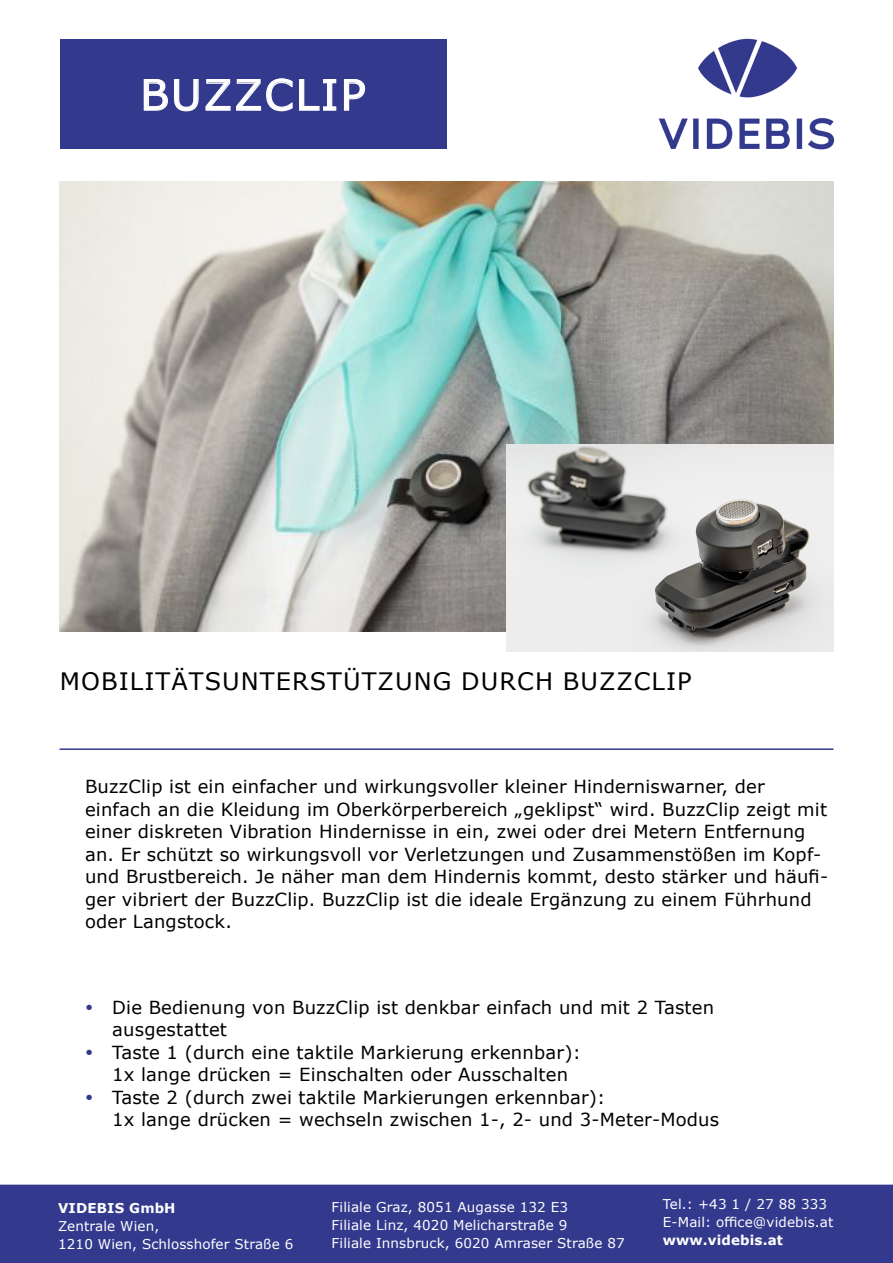
<style>
.page{position:relative;width:893px;height:1263px;background:#fff}
.page>*{position:absolute;margin:0;border:0;box-sizing:border-box;transform-origin:0 0}
.t1{font:42px "Verdana";letter-spacing:.045em;color:#fff}
.t2{font:24px "Verdana";letter-spacing:.045em;color:#000}
.t3{font:18px/22.5px "Verdana";letter-spacing:.01em;color:#000}
.t4{font:13.5px/18px "Verdana";letter-spacing:.01em;color:#fff}
.t5{font:700 13.5px "Verdana";letter-spacing:.01em;color:#fff}
.s1{font-family:"Century Gothic";color:#33398d}
</style>
<div class="page">
<div style="left:0;top:1184px;width:893px;height:79px;background:#33398d"></div>
<img style="left:658px;top:38px;width:177px;height:112px">
<div style="left:60px;top:39px;width:386px;height:110px;background:#33398d"></div>
<hr style="left:60px;top:748px;width:773px;height:2px;background:#33398d">
<img style="left:60px;top:182px;width:773px;height:449px">
<img style="left:506px;top:444px;width:327px;height:208px">
<svg style="left:143px;top:79px;width:56px;height:33px"></svg>
<svg style="left:205px;top:78px;width:132px;height:34px"></svg>
<svg style="left:343px;top:79px;width:23px;height:32px"></svg>
<h1 class="t1" style="left:140px;top:66px;width:227px">BUZZCLIP</h1>
<h2 class="t2" style="left:60px;top:665px;width:633px">MOBILITÄTSUNTERSTÜTZUNG DURCH BUZZCLIP</h2>
<p class="t3" style="left:85px;top:775px;width:745px">BuzzClip ist ein einfacher und wirkungsvoller kleiner Hinderniswarner, der einfach an die Kleidung im Oberkörperbereich „geklipst“ wird. BuzzClip zeigt mit einer diskreten Vibration Hindernisse in ein, zwei oder drei Metern Entfernung an. Er schützt so wirkungsvoll vor Verletzungen und Zusammenstößen im Kopf&shy;und Brustbereich. Je näher man dem Hindernis kommt, desto stärker und häufi&shy;ger vibriert der BuzzClip. BuzzClip ist die ideale Ergänzung zu einem Führhund oder Langstock.</p>
<p class="t3" style="left:112px;top:996px;width:603px;text-indent:-28px"><span class="s1">•</span> Die Bedienung von BuzzClip ist denkbar einfach und mit 2 Tasten ausgestattet</p>
<p class="t3" style="left:112px;top:1041px;width:470px;text-indent:-28px"><span class="s1">•</span> Taste 1 (durch eine taktile Markierung erkennbar):<br>1x lange drücken = Einschalten oder Ausschalten</p>
<p class="t3" style="left:112px;top:1086px;width:608px;text-indent:-28px"><span class="s1">•</span> Taste 2 (durch zwei taktile Markierungen erkennbar):<br>1x lange drücken = wechseln zwischen 1-, 2- und 3-Meter-Modus</p>
<p class="t5" style="left:58px;top:1198px;width:119px">VIDEBIS GmbH</p>
<p class="t4" style="left:58px;top:1217px;width:237px">Zentrale Wien,<br>1210 Wien, Schlosshofer Straße 6</p>
<p class="t4" style="left:332px;top:1198px;width:295px">Filiale Graz, 8051 Augasse 132 E3<br>Filiale Linz, 4020 Melicharstraße 9<br>Filiale Innsbruck, 6020 Amraser Straße 87</p>
<p class="t4" style="left:663px;top:1195px;width:172px">Tel.: +43 1 / 27 88 333<br>E-Mail: office@videbis.at</p>
<p class="t5" style="left:663px;top:1231px;width:122px">www.videbis.at</p>
</div>
